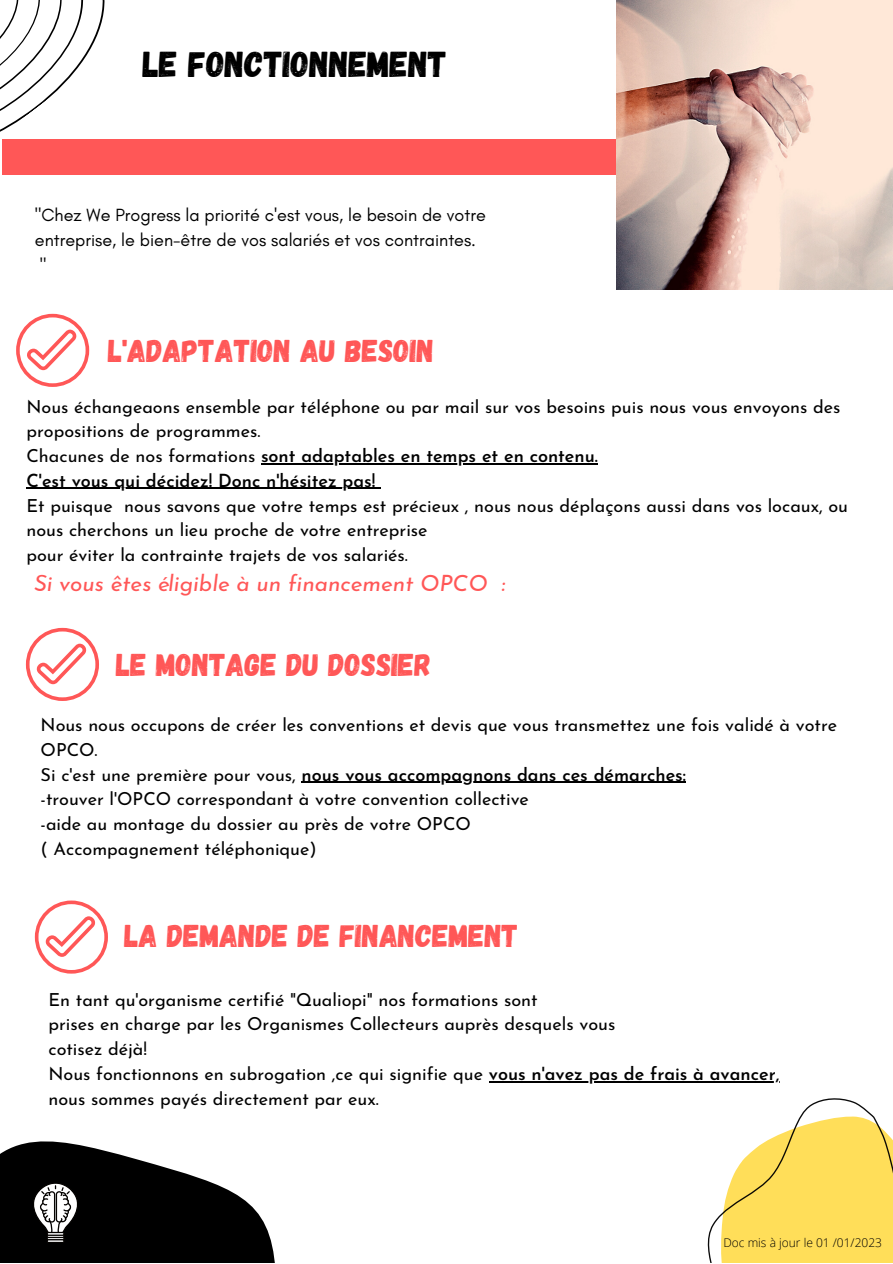
<style>
.page{position:relative;width:893px;height:1264px;background:#fff}
.page>*{position:absolute;margin:0;border:0;box-sizing:border-box;transform-origin:0 0}
.t1{font:36px "Gagalin";color:#000}
.t2{font:31.5px "Gagalin";color:#ff5757}
.t3{font:italic 22.5px "Josefin Sans";color:#ff5757}
.t4{font:18px/24.8px "Josefin Sans";color:#000}
.t5{font:18px/24.8px "Glacial Indifference";color:#000}
.t6{font:300 12px "Open Sans";color:#000}
.s1{font-weight:600}
</style>
<div class="page">
<div style="left:2px;top:140px;width:890px;height:35px;background:#ff5757"></div>
<svg style="left:16px;top:314px;width:73px;height:73px"></svg>
<svg style="left:26px;top:628px;width:73px;height:73px"></svg>
<svg style="left:707px;top:1098px;width:185px;height:164px"></svg>
<svg style="left:0;top:0;width:146px;height:140px"></svg>
<svg style="left:0;top:1141px;width:275px;height:121px;fill:#000"></svg>
<div style="left:46px;top:1239px;width:19px;height:4px;border:1px solid #040200"></div>
<svg style="left:26px;top:1182px;width:59px;height:57px"></svg>
<img style="left:616px;top:0;width:276px;height:289px">
<hr style="left:261px;top:463px;width:337px;height:1px;background:#000">
<hr style="left:26px;top:488px;width:349px;height:1px;background:#000">
<hr style="left:301px;top:781px;width:385px;height:1px;background:#000">
<svg style="left:35px;top:900px;width:73px;height:73px"></svg>
<hr style="left:489px;top:1080px;width:290px;height:2px;background:#000">
<h1 class="t1" style="left:143px;top:40px;width:305px">LE FONCTIONNEMENT</h1>
<p class="t5" style="left:35px;top:202px;width:452px">"Chez We Progress la priorité c'est vous, le besoin de votre entreprise, le bien-être de vos salariés et vos contraintes. "</p>
<h2 class="t2" style="left:108px;top:330px;width:327px">L'ADAPTATION AU BESOIN</h2>
<p class="t4" style="left:26px;top:395px;width:815px">Nous échangeaons ensemble par téléphone ou par mail sur vos besoins puis nous vous envoyons des propositions de programmes.<br>Chacunes de nos formations <span class="s1">sont adaptables en temps et en contenu.<br>C'est vous qui décidez! Donc n'hésitez pas!</span></p>
<p class="t4" style="left:26px;top:494px;width:823px">Et puisque nous savons que votre temps est précieux , nous nous déplaçons aussi dans vos locaux, ou nous cherchons un lieu proche de votre entreprise<br>pour éviter la contrainte trajets de vos salariés.</p>
<p class="t3" style="left:34px;top:574px;width:472px">Si vous êtes éligible à un financement OPCO :</p>
<h2 class="t2" style="left:116px;top:644px;width:317px">LE MONTAGE DU DOSSIER</h2>
<p class="t4" style="left:41px;top:714px;width:798px">Nous nous occupons de créer les conventions et devis que vous transmettez une fois validé à votre OPCO.<br>Si c'est une première pour vous, <span class="s1">nous vous accompagnons dans ces démarches:<br></span>-trouver l'OPCO correspondant à votre convention collective<br>-aide au montage du dossier au près de votre OPCO<br>( Accompagnement téléphonique)</p>
<h2 class="t2" style="left:124px;top:915px;width:395px">LA DEMANDE DE FINANCEMENT</h2>
<p class="t4" style="left:48px;top:988px;width:732px">En tant qu'organisme certifié "Qualiopi" nos formations sont<br>prises en charge par les Organismes Collecteurs auprès desquels vous<br>cotisez déjà!<br>Nous fonctionnons en subrogation ,ce qui signifie que <span class="s1">vous n'avez pas de frais à avancer, </span>nous sommes payés directement par eux.</p>
<p class="t6" style="left:723px;top:1234px;width:160px">Doc mis à jour le 01 /01/2023</p>
</div>
